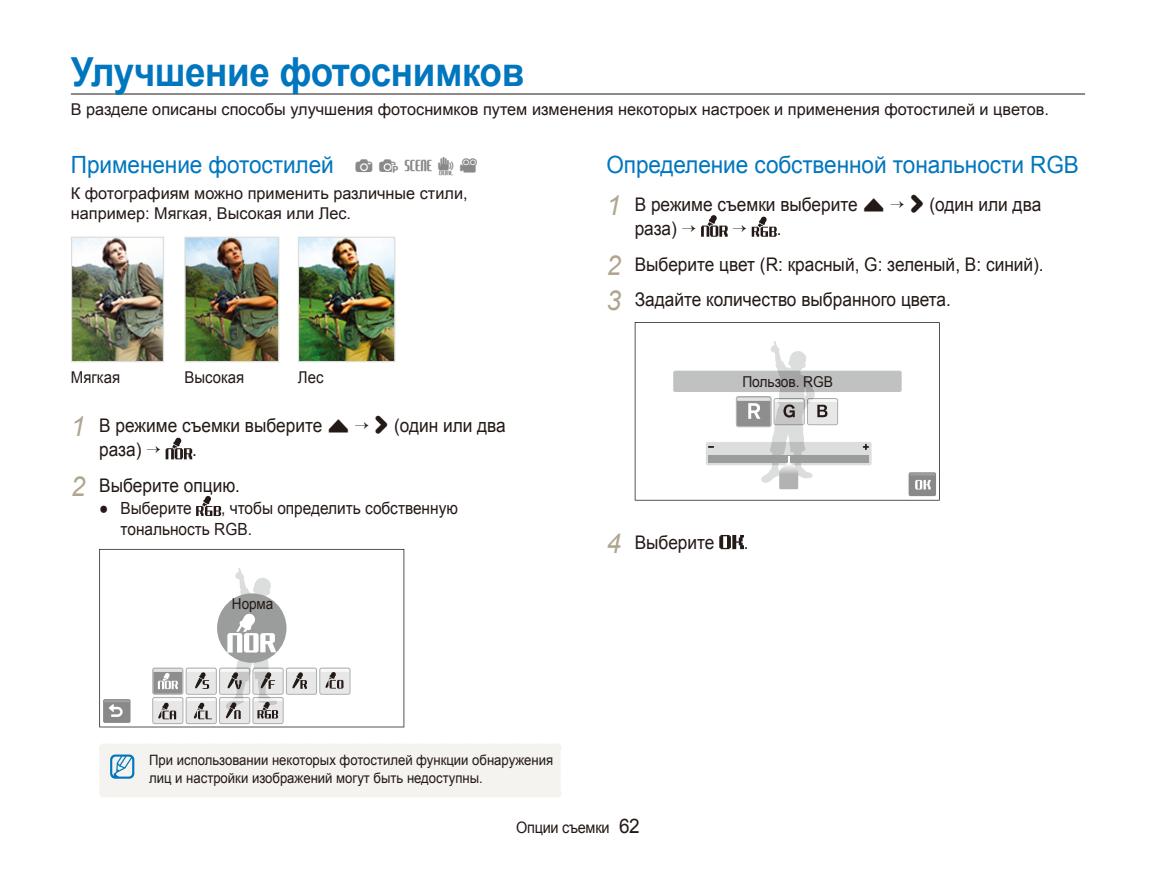
<style>
.page{position:relative;width:1156px;height:872px;background:#fff}
.page>*{position:absolute;margin:0;border:0;box-sizing:border-box;transform-origin:0 0}
.t1{font:700 40px "Arial";letter-spacing:-.01em;color:#0076bf;scale:.92 1}
.t2{font:23.75px "Arial";letter-spacing:-.005em;color:#0076bf;scale:.95 1}
.t3{font:18.75px/36.5px "Arial";color:#231916;scale:.92 1}
.t4{font:16.75px/20.5px "Arial";color:#231916;scale:.92 1}
.t5{font:16.25px/20px "Arial";color:#231916}
.t6{font:16.25px "Arial";color:#231916;scale:.92 1}
.t7{font:15.75px "Arial";letter-spacing:-.02em;color:#231916;scale:.92 1}
.t8{font:15px "Arial";letter-spacing:-.005em;color:#231916;scale:.92 1}
.t9{font:15px "Arial";letter-spacing:-.005em;color:#231916;scale:.9 1}
.t10{font:15px "ST1000";letter-spacing:.25em;color:#898989}
.t11{font:14.25px/18px "Arial";color:#231916;scale:.92 1}
.s1{font-style:italic;font-size:27.5px;color:#afa590}
.s2{font-family:"ST1000"}
.s3{font-size:20px}
</style>
<div class="page">
<hr style="left:71px;top:94px;width:1013px;height:1px;background:#231916">
<svg style="left:634px;top:322px;width:305px;height:178px"></svg>
<div style="left:908px;top:472px;width:27px;height:24px;background:#898989;border-radius:2px"></div>
<svg style="left:909px;top:473px;width:26px;height:16px"></svg>
<svg style="left:673px;top:340px;width:228px;height:149px"></svg>
<svg style="left:719px;top:535px;width:24px;height:14px"></svg>
<img style="left:73px;top:239px;width:89px;height:121px">
<div style="left:71px;top:237px;width:93px;height:125px;border:1px solid #dcdddd"></div>
<img style="left:186px;top:239px;width:91px;height:121px">
<div style="left:184px;top:237px;width:95px;height:125px;border:1px solid #dcdddd"></div>
<img style="left:300px;top:239px;width:93px;height:121px">
<div style="left:298px;top:237px;width:97px;height:125px;border:1px solid #dcdddd"></div>
<svg style="left:196px;top:496px;width:25px;height:20px"></svg>
<svg style="left:99px;top:549px;width:305px;height:178px"></svg>
<div style="left:103px;top:699px;width:27px;height:24px;background:#898989;border-radius:2px"></div>
<svg style="left:104px;top:700px;width:26px;height:17px"></svg>
<svg style="left:152px;top:567px;width:198px;height:157px"></svg>
<div style="left:99px;top:743px;width:461px;height:54px;background:#f5f3ef"></div>
<svg style="left:701px;top:215px;width:75px;height:22px"></svg>
<svg style="left:165px;top:438px;width:27px;height:21px"></svg>
<h1 class="t1" style="left:71px;top:50px;width:494px">Улучшение фотоснимков</h1>
<p class="t5" style="left:71px;top:99px;width:979px">В разделе описаны способы улучшения фотоснимков путем изменения некоторых настроек и применения фотостилей и цветов.</p>
<p class="t2" style="left:606px;top:149px;width:499px">Определение собственной тональности RGB</p>
<p class="t3" style="left:606px;top:186px;width:304px"><span class="s1">1</span> В режиме съемки выберите <span class="s2">f</span></p>
<p class="t3" style="left:909px;top:186px;width:145px"><span class="s2">&gt;</span> (один или два</p>
<p class="t3" style="left:634px;top:210px;width:47px">раза)</p>
<p class="t2" style="left:71px;top:149px;width:278px">Применение фотостилей</p>
<p class="t5" style="left:71px;top:183px;width:398px">К фотографиям можно применить различные стили, например: Мягкая, Высокая или Лес.</p>
<p class="t10" style="left:354px;top:157px;width:126px">apsdv</p>
<p class="t3" style="left:606px;top:210px;width:477px;text-indent:170px">.<br><span class="s1">2</span> Выберите цвет (R: красный, G: зеленый, В: синий).</p>
<p class="t3" style="left:606px;top:281px;width:376px"><span class="s1">3</span> Задайте количество выбранного цвета.</p>
<p class="t6" style="left:71px;top:367px;width:55px">Мягкая</p>
<p class="t6" style="left:184px;top:367px;width:67px">Высокая</p>
<p class="t6" style="left:298px;top:367px;width:29px">Лес</p>
<p class="t3" style="left:71px;top:407px;width:304px"><span class="s1">1</span> В режиме съемки выберите <span class="s2">f</span></p>
<p class="t3" style="left:374px;top:407px;width:145px"><span class="s2">&gt;</span> (один или два</p>
<p class="t3" style="left:99px;top:431px;width:47px">раза)</p>
<p class="t3" style="left:71px;top:431px;width:185px;text-indent:121px">.<br><span class="s1">2</span> Выберите опцию.</p>
<p class="t4" style="left:99px;top:498px;width:102px">● Выберите</p>
<p class="t4" style="left:120px;top:498px;width:368px;text-indent:100px">, чтобы определить собственную тональность RGB.</p>
<p class="t9" style="left:232px;top:593px;width:47px">Норма</p>
<p class="t8" style="left:742px;top:371px;width:100px">Пользов. RGB</p>
<p class="t3" style="left:606px;top:524px;width:119px"><span class="s1">4</span> Выберите</p>
<p class="t3" style="left:743px;top:524px;width:7px">.</p>
<p class="t11" style="left:149px;top:751px;width:440px">При использовании некоторых фотостилей функции обнаружения лиц и настройки изображений могут быть недоступны.</p>
<p class="t7" style="left:516px;top:817px;width:136px">Опции съемки <span class="s3">62</span></p>
</div>
